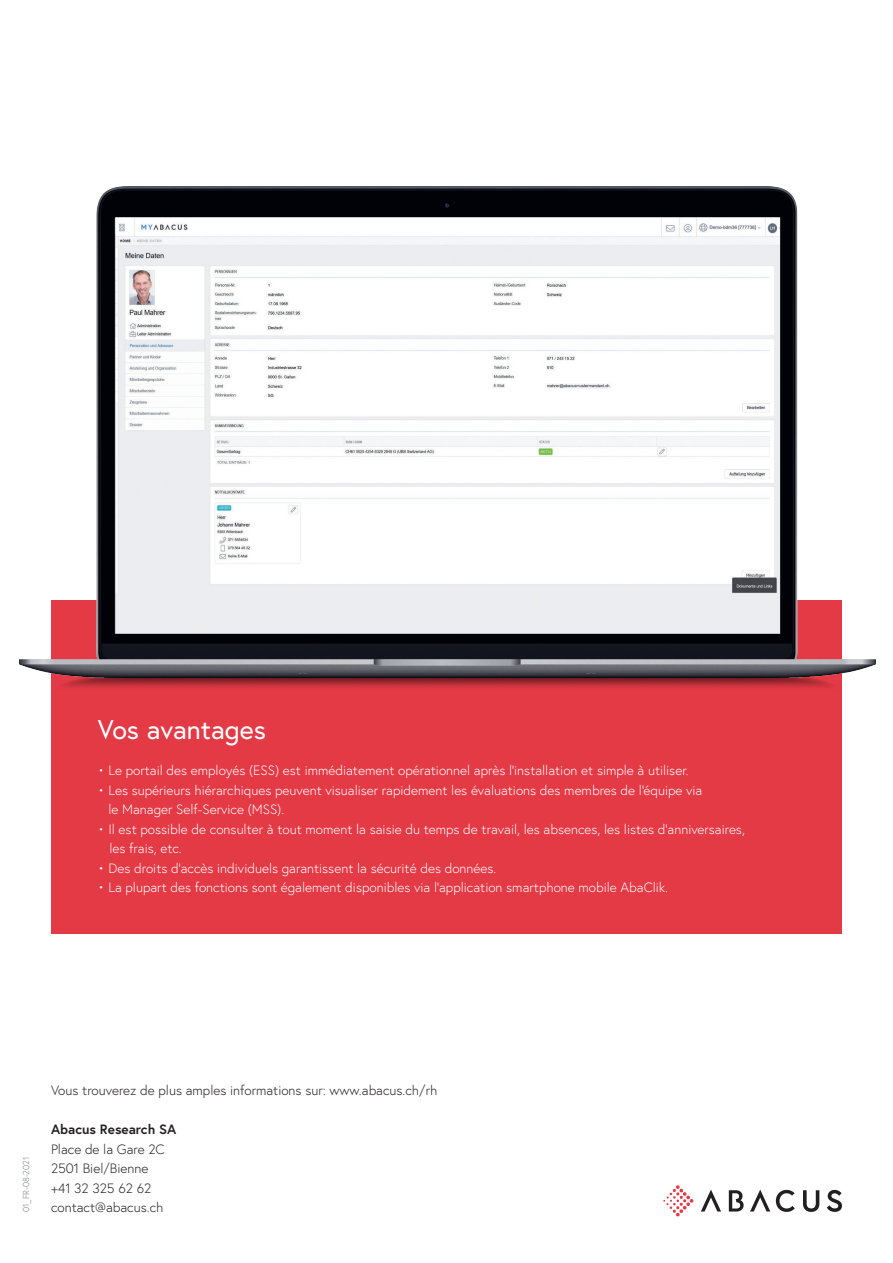
<style>
.page{position:relative;width:893px;height:1263px;background:#fff}
.page>*{position:absolute;margin:0;border:0;box-sizing:border-box;transform-origin:0 0}
.Subhead_18pt{font:27px "Europa";color:#fff}
.t1{font:300 13.5px/19.5px "Europa";color:#fff}
.Lauftext_links_9pt{font:300 13.5px "Europa";color:#231f20}
.Lauftext_links_9pt-2{font:700 13.5px "Europa";color:#231f20}
.DRUCKCODE_5_75pt{font:300 8.7px "Europa";color:#76787b}
</style>
<div class="page">
<svg style="left:776px;top:1190px;width:19px;height:22px"></svg>
<svg style="left:827px;top:1190px;width:15px;height:22px"></svg>
<svg style="left:803px;top:1190px;width:16px;height:22px"></svg>
<svg style="left:701px;top:1189px;width:20px;height:22px"></svg>
<svg style="left:750px;top:1189px;width:20px;height:22px"></svg>
<svg style="left:729px;top:1190px;width:15px;height:21px"></svg>
<svg style="left:663px;top:1185px;width:31px;height:31px"></svg>
<div style="left:51px;top:601px;width:791px;height:333px;background:#e33a46"></div>
<img style="left:62px;top:677px;width:770px;height:11px">
<img style="left:19px;top:186px;width:856px;height:491px">
<p class="Subhead_18pt" style="left:98px;top:712px;width:170px">Vos avantages</p>
<p class="t1" style="left:98px;top:761px;width:592px">• Le portail des employés (ESS) est immédiatement opérationnel après l'installation et simple à utiliser.</p>
<p class="t1" style="left:108px;top:780px;width:595px;text-indent:-11px">• Les supérieurs hiérarchiques peuvent visualiser rapidement les évaluations des membres de l'équipe via le Manager Self-Service (MSS).</p>
<p class="t1" style="left:109px;top:819px;width:637px;text-indent:-12px">• Il est possible de consulter à tout moment la saisie du temps de travail, les absences, les listes d'anniversaires, les frais, etc.</p>
<p class="t1" style="left:98px;top:858px;width:400px">• Des droits d'accès individuels garantissent la sécurité des données.</p>
<p class="t1" style="left:98px;top:878px;width:572px">• La plupart des fonctions sont également disponibles via l'application smartphone mobile AbaClik.</p>
<p class="DRUCKCODE_5_75pt" style="left:21px;top:1212px;width:57px;rotate:-90deg">01_FR-08-2021</p>
<p class="Lauftext_links_9pt" style="left:51px;top:1082px;width:388px">Vous trouverez de plus amples informations sur: www.abacus.ch/rh</p>
<p class="Lauftext_links_9pt-2" style="left:51px;top:1120px;width:127px">Abacus Research SA</p>
<p class="Lauftext_links_9pt" style="left:51px;top:1140px;width:115px">Place de la Gare 2C</p>
<p class="Lauftext_links_9pt" style="left:51px;top:1160px;width:99px">2501 Biel/Bienne</p>
<p class="Lauftext_links_9pt" style="left:51px;top:1179px;width:102px">+41 32 325 62 62</p>
<p class="Lauftext_links_9pt" style="left:51px;top:1199px;width:114px">contact@abacus.ch</p>
</div>
